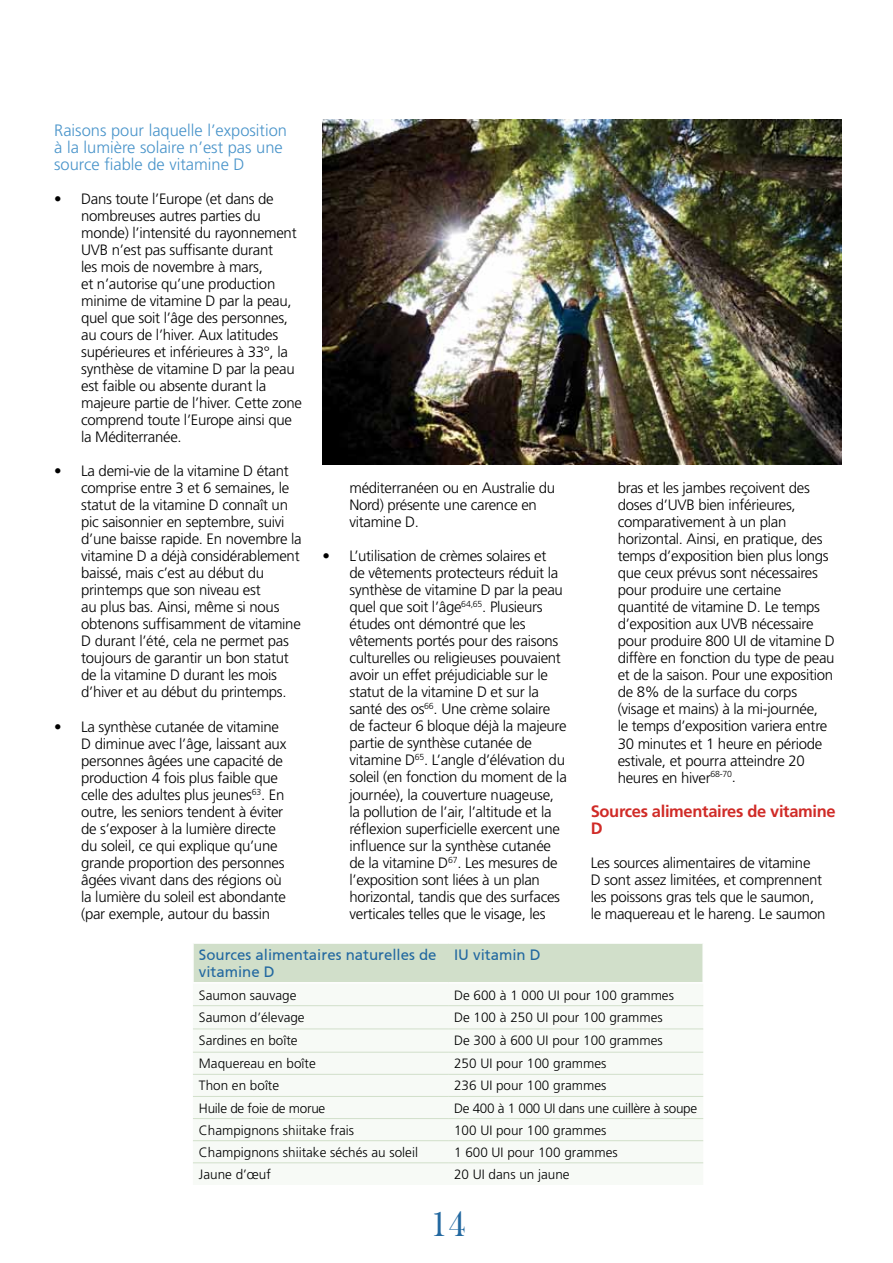
<style>
.page{position:relative;width:893px;height:1263px;background:#fff}
.page>*{position:absolute;margin:0;border:0;box-sizing:border-box;transform-origin:0 0}
.t1{font:36px "Bask Old Face";color:#2268a0}
.t2{font:300 16.5px/17px "Frutiger LT Std";color:#4994ca}
.t3{font:700 16.5px/17px "Frutiger LT Std";letter-spacing:-.02em;color:#d02b27}
.t4{font:300 15px/17px "Frutiger LT Std";letter-spacing:-.02em;color:#000}
.t5{font:15px/16.5px "Frutiger CE";color:#2268a0}
.t6{font:300 13.5px "Frutiger LT Std";color:#000}
.t7{font:300 13.5px "Frutiger LT Std";letter-spacing:-.02em;color:#000}
</style>
<div class="page">
<img style="left:323px;top:119px;width:519px;height:345px">
<div style="left:194px;top:944px;width:508px;height:38px;background:#d1dfca"></div>
<div style="left:193px;top:1006px;width:510px;height:158px;background:#f7faf6"></div>
<hr style="left:193px;top:1005px;width:255px;height:1px;background:#d1dfca">
<hr style="left:448px;top:1005px;width:255px;height:1px;background:#d1dfca">
<hr style="left:193px;top:1028px;width:255px;height:1px;background:#d1dfca">
<hr style="left:448px;top:1028px;width:255px;height:1px;background:#d1dfca">
<hr style="left:193px;top:1052px;width:255px;height:1px;background:#d1dfca">
<hr style="left:448px;top:1052px;width:255px;height:1px;background:#d1dfca">
<hr style="left:193px;top:1074px;width:255px;height:1px;background:#d1dfca">
<hr style="left:448px;top:1074px;width:255px;height:1px;background:#d1dfca">
<hr style="left:193px;top:1096px;width:255px;height:1px;background:#d1dfca">
<hr style="left:448px;top:1096px;width:255px;height:1px;background:#d1dfca">
<hr style="left:193px;top:1118px;width:255px;height:1px;background:#d1dfca">
<hr style="left:448px;top:1118px;width:255px;height:1px;background:#d1dfca">
<hr style="left:193px;top:1140px;width:255px;height:1px;background:#d1dfca">
<hr style="left:448px;top:1140px;width:255px;height:1px;background:#d1dfca">
<hr style="left:193px;top:1162px;width:255px;height:1px;background:#d1dfca">
<hr style="left:448px;top:1162px;width:255px;height:1px;background:#d1dfca">
<p class="t2" style="left:54px;top:122px;width:234px">Raisons pour laquelle l’exposition à la lumière solaire n’est pas une source fiable de vitamine D</p>
<p class="t4" style="left:81px;top:191px;width:222px;text-indent:-27px">• Dans toute l’Europe (et dans de nombreuses autres parties du monde) l’intensité du rayonnement<br>UVB n’est pas suffisante durant<br>les mois de novembre à mars,<br>et n’autorise qu’une production minime de vitamine D par la peau, quel que soit l’âge des personnes, au cours de l’hiver. Aux latitudes supérieures et inférieures à 33°, la synthèse de vitamine D par la peau est faible ou absente durant la majeure partie de l’hiver. Cette zone comprend toute l’Europe ainsi que la Méditerranée.</p>
<p class="t4" style="left:81px;top:463px;width:222px;text-indent:-27px">• La demi-vie de la vitamine D étant comprise entre 3 et 6 semaines, le statut de la vitamine D connaît un pic saisonnier en septembre, suivi d’une baisse rapide. En novembre la vitamine D a déjà considérablement baissé, mais c’est au début du printemps que son niveau est<br>au plus bas. Ainsi, même si nous obtenons suffisamment de vitamine<br>D durant l’été, cela ne permet pas toujours de garantir un bon statut de la vitamine D durant les mois d’hiver et au début du printemps.</p>
<p class="t4" style="left:81px;top:718px;width:207px;text-indent:-27px">• La synthèse cutanée de vitamine D diminue avec l’âge, laissant aux personnes âgées une capacité de production 4 fois plus faible que celle des adultes plus jeunes<sup>63</sup>. En outre, les seniors tendent à éviter de s’exposer à la lumière directe du soleil, ce qui explique qu’une grande proportion des personnes âgées vivant dans des régions où la lumière du soleil est abondante (par exemple, autour du bassin</p>
<p class="t4" style="left:349px;top:480px;width:207px">méditerranéen ou en Australie du<br>Nord) présente une carence en vitamine D.</p>
<p class="t4" style="left:349px;top:548px;width:219px;text-indent:-27px">• L’utilisation de crèmes solaires et<br>de vêtements protecteurs réduit la synthèse de vitamine D par la peau quel que soit l’âge<sup>64,65</sup>. Plusieurs études ont démontré que les vêtements portés pour des raisons culturelles ou religieuses pouvaient avoir un effet préjudiciable sur le statut de la vitamine D et sur la santé des os<sup>66</sup>. Une crème solaire de facteur 6 bloque déjà la majeure partie de synthèse cutanée de vitamine D<sup>65</sup>. L’angle d’élévation du soleil (en fonction du moment de la journée), la couverture nuageuse, la pollution de l’air, l’altitude et la réflexion superficielle exercent une influence sur la synthèse cutanée de la vitamine D<sup>67</sup>. Les mesures de l’exposition sont liées à un plan horizontal, tandis que des surfaces verticales telles que le visage, les</p>
<p class="t4" style="left:618px;top:480px;width:219px">bras et les jambes reçoivent des doses d’UVB bien inférieures, comparativement à un plan horizontal. Ainsi, en pratique, des temps d’exposition bien plus longs que ceux prévus sont nécessaires pour produire une certaine quantité de vitamine D. Le temps d’exposition aux UVB nécessaire pour produire 800 UI de vitamine D diffère en fonction du type de peau et de la saison. Pour une exposition de 8% de la surface du corps (visage et mains) à la mi-journée,<br>le temps d’exposition variera entre<br>30 minutes et 1 heure en période estivale, et pourra atteindre 20 heures en hiver<sup>68-70</sup>.</p>
<p class="t3" style="left:591px;top:802px;width:247px">Sources alimentaires de vitamine<br>D</p>
<p class="t4" style="left:591px;top:854px;width:236px">Les sources alimentaires de vitamine<br>D sont assez limitées, et comprennent les poissons gras tels que le saumon, le maquereau et le hareng. Le saumon</p>
<p class="t5" style="left:199px;top:947px;width:239px">Sources alimentaires naturelles de vitamine D</p>
<p class="t5" style="left:454px;top:947px;width:88px">IU vitamin D</p>
<p class="t6" style="left:199px;top:987px;width:99px">Saumon sauvage</p>
<p class="t6" style="left:454px;top:987px;width:221px">De 600 à 1 000 UI pour 100 grammes</p>
<p class="t6" style="left:199px;top:1009px;width:107px">Saumon d’élevage</p>
<p class="t6" style="left:454px;top:1009px;width:210px">De 100 à 250 UI pour 100 grammes</p>
<p class="t6" style="left:199px;top:1033px;width:100px">Sardines en boîte</p>
<p class="t6" style="left:454px;top:1033px;width:210px">De 300 à 600 UI pour 100 grammes</p>
<p class="t6" style="left:199px;top:1056px;width:118px">Maquereau en boîte</p>
<p class="t6" style="left:454px;top:1056px;width:154px">250 UI pour 100 grammes</p>
<p class="t6" style="left:199px;top:1078px;width:82px">Thon en boîte</p>
<p class="t6" style="left:454px;top:1078px;width:154px">236 UI pour 100 grammes</p>
<p class="t7" style="left:199px;top:1100px;width:128px">Huile de foie de morue</p>
<p class="t7" style="left:454px;top:1100px;width:245px">De 400 à 1 000 UI dans une cuillère à soupe</p>
<p class="t6" style="left:199px;top:1122px;width:157px">Champignons shiitake frais</p>
<p class="t6" style="left:454px;top:1122px;width:154px">100 UI pour 100 grammes</p>
<p class="t6" style="left:199px;top:1144px;width:221px">Champignons shiitake séchés au soleil</p>
<p class="t6" style="left:454px;top:1144px;width:165px">1 600 UI pour 100 grammes</p>
<p class="t6" style="left:199px;top:1167px;width:74px">Jaune d’œuf</p>
<p class="t6" style="left:454px;top:1167px;width:117px">20 UI dans un jaune</p>
<h1 class="t1" style="left:430px;top:1204px;width:37px">14</h1>
</div>
